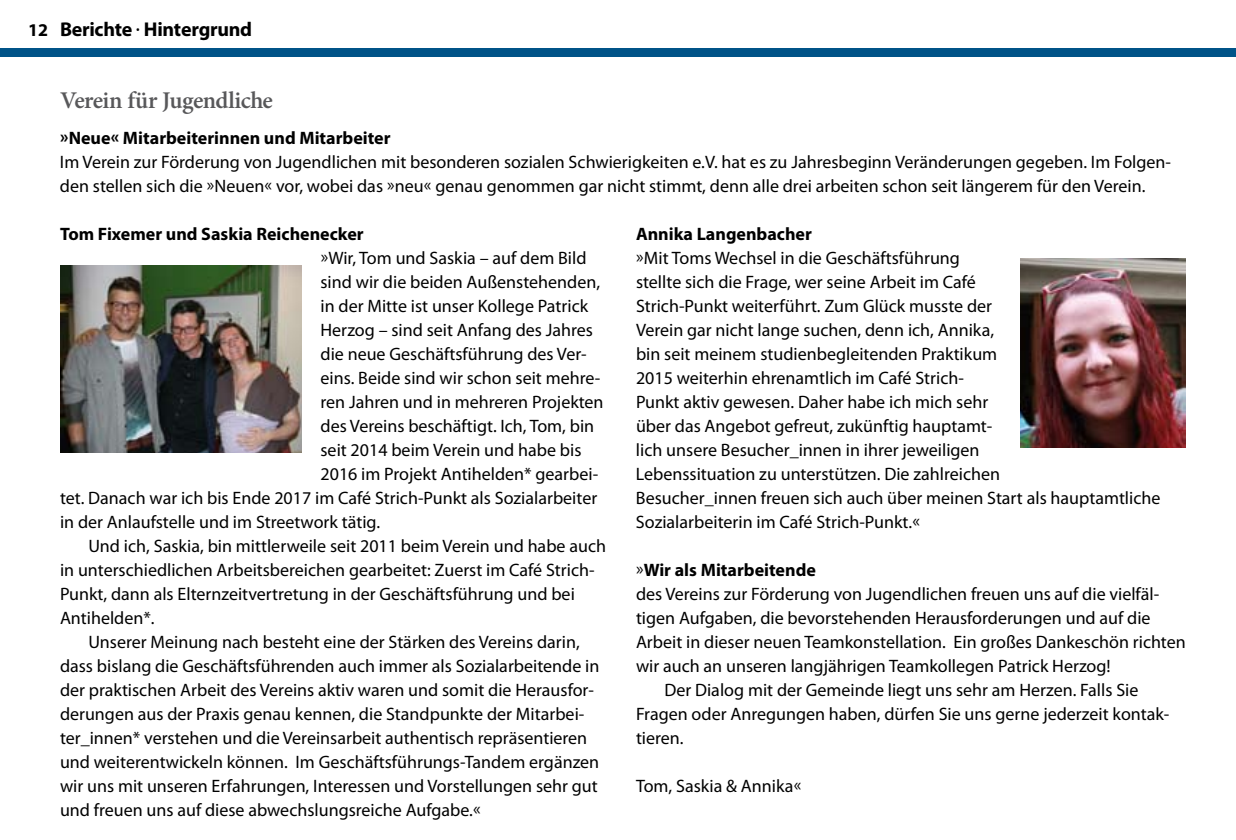
<style>
.page{position:relative;width:1236px;height:840px;background:#fff}
.page>*{position:absolute;margin:0;border:0;box-sizing:border-box;transform-origin:0 0}
.t1{font:600 24px "Minion Pro";letter-spacing:-.025em;color:#58585a}
.t2{font:700 20px "Myriad Pro";letter-spacing:-.015em;color:#000}
.t3{font:18px/24px "Myriad Pro";color:#000}
.t4{font:700 18px "Myriad Pro";color:#000}
.s1{font-size:18px}
.s2{font-weight:400}
</style>
<div class="page">
<div style="left:0;top:48px;width:1236px;height:9px;background:#005388"></div>
<img style="left:60px;top:266px;width:242px;height:186px">
<img style="left:1020px;top:259px;width:166px;height:188px">
<p class="t2" style="left:28px;top:16px;width:226px"><span class="s1">12</span> Berichte <span class="s2">·</span> Hintergrund</p>
<h1 class="t1" style="left:60px;top:84px;width:215px">Verein für Jugendliche</h1>
<p class="t4" style="left:60px;top:126px;width:332px">»Neue« Mitarbeiterinnen und Mitarbeiter</p>
<p class="t3" style="left:60px;top:150px;width:1113px">Im Verein zur Förderung von Jugendlichen mit besonderen sozialen Schwierigkeiten e.V. hat es zu Jahresbeginn Veränderungen gegeben. Im Folgen&shy;den stellen sich die »Neuen« vor, wobei das »neu« genau genommen gar nicht stimmt, denn alle drei arbeiten schon seit längerem für den Verein.</p>
<p class="t4" style="left:60px;top:222px;width:305px">Tom Fixemer und Saskia Reichenecker</p>
<p class="t3" style="left:321px;top:246px;width:267px">»Wir, Tom und Saskia – auf dem Bild</p>
<p class="t3" style="left:321px;top:270px;width:281px">sind wir die beiden Außenstehenden,</p>
<p class="t3" style="left:321px;top:294px;width:269px">in der Mitte ist unser Kollege Patrick</p>
<p class="t3" style="left:321px;top:318px;width:274px">Herzog – sind seit Anfang des Jahres</p>
<p class="t3" style="left:321px;top:342px;width:268px">die neue Geschäftsführung des Ver-</p>
<p class="t3" style="left:321px;top:366px;width:281px">eins. Beide sind wir schon seit mehre-</p>
<p class="t3" style="left:321px;top:390px;width:285px">ren Jahren und in mehreren Projekten</p>
<p class="t3" style="left:321px;top:414px;width:275px">des Vereins beschäftigt. Ich, Tom, bin</p>
<p class="t3" style="left:321px;top:438px;width:262px">seit 2014 beim Verein und habe bis</p>
<p class="t3" style="left:321px;top:462px;width:279px">2016 im Projekt Antihelden* gearbei-</p>
<p class="t3" style="left:60px;top:486px;width:539px">tet. Danach war ich bis Ende 2017 im Café Strich-Punkt als Sozialarbeiter</p>
<p class="t3" style="left:60px;top:510px;width:322px">in der Anlaufstelle und im Streetwork tätig.</p>
<p class="t3" style="left:88px;top:534px;width:519px">Und ich, Saskia, bin mittlerweile seit 2011 beim Verein und habe auch</p>
<p class="t3" style="left:60px;top:558px;width:536px">in unterschiedlichen Arbeitsbereichen gearbeitet: Zuerst im Café Strich-</p>
<p class="t3" style="left:60px;top:582px;width:516px">Punkt, dann als Elternzeitvertretung in der Geschäftsführung und bei</p>
<p class="t3" style="left:60px;top:606px;width:96px">Antihelden*.</p>
<p class="t3" style="left:88px;top:630px;width:493px">Unserer Meinung nach besteht eine der Stärken des Vereins darin,</p>
<p class="t3" style="left:60px;top:654px;width:541px">dass bislang die Geschäftsführenden auch immer als Sozialarbeitende in</p>
<p class="t3" style="left:60px;top:678px;width:535px">der praktischen Arbeit des Vereins aktiv waren und somit die Herausfor-</p>
<p class="t3" style="left:60px;top:702px;width:526px">derungen aus der Praxis genau kennen, die Standpunkte der Mitarbei-</p>
<p class="t3" style="left:60px;top:726px;width:529px">ter_innen* verstehen und die Vereinsarbeit authentisch repräsentieren</p>
<p class="t3" style="left:60px;top:750px;width:541px">und weiterentwickeln können. Im Geschäftsführungs-Tandem ergänzen</p>
<p class="t3" style="left:60px;top:774px;width:539px">wir uns mit unseren Erfahrungen, Interessen und Vorstellungen sehr gut</p>
<p class="t3" style="left:60px;top:798px;width:422px">und freuen uns auf diese abwechslungsreiche Aufgabe.«</p>
<p class="t4" style="left:636px;top:222px;width:177px">Annika Langenbacher</p>
<p class="t3" style="left:636px;top:246px;width:526px">»Mit Toms Wechsel in die Geschäftsführung<br>stellte sich die Frage, wer seine Arbeit im Café<br>Strich-Punkt weiterführt. Zum Glück musste der<br>Verein gar nicht lange suchen, denn ich, Annika,<br>bin seit meinem studienbegleitenden Praktikum<br>2015 weiterhin ehrenamtlich im Café Strich-<br>Punkt aktiv gewesen. Daher habe ich mich sehr<br>über das Angebot gefreut, zukünftig hauptamt-<br>lich unsere Besucher_innen in ihrer jeweiligen<br>Lebenssituation zu unterstützen. Die zahlreichen<br>Besucher_innen freuen sich auch über meinen Start als hauptamtliche Sozialarbeiterin im Café Strich-Punkt.«</p>
<p class="t4" style="left:636px;top:558px;width:181px"><span class="s2">»</span>Wir als Mitarbeitende</p>
<p class="t3" style="left:636px;top:581px;width:525px">des Vereins zur Förderung von Jugendlichen freuen uns auf die vielfäl-</p>
<p class="t3" style="left:636px;top:605px;width:516px">tigen Aufgaben, die bevorstehenden Herausforderungen und auf die</p>
<p class="t3" style="left:636px;top:629px;width:551px">Arbeit in dieser neuen Teamkonstellation. Ein großes Dankeschön richten</p>
<p class="t3" style="left:636px;top:653px;width:476px">wir auch an unseren langjährigen Teamkollegen Patrick Herzog!</p>
<p class="t3" style="left:664px;top:677px;width:476px">Der Dialog mit der Gemeinde liegt uns sehr am Herzen. Falls Sie</p>
<p class="t3" style="left:636px;top:701px;width:535px">Fragen oder Anregungen haben, dürfen Sie uns gerne jederzeit kontak-</p>
<p class="t3" style="left:636px;top:725px;width:49px">tieren.</p>
<p class="t3" style="left:636px;top:773px;width:167px">Tom, Saskia &amp; Annika«</p>
</div>
